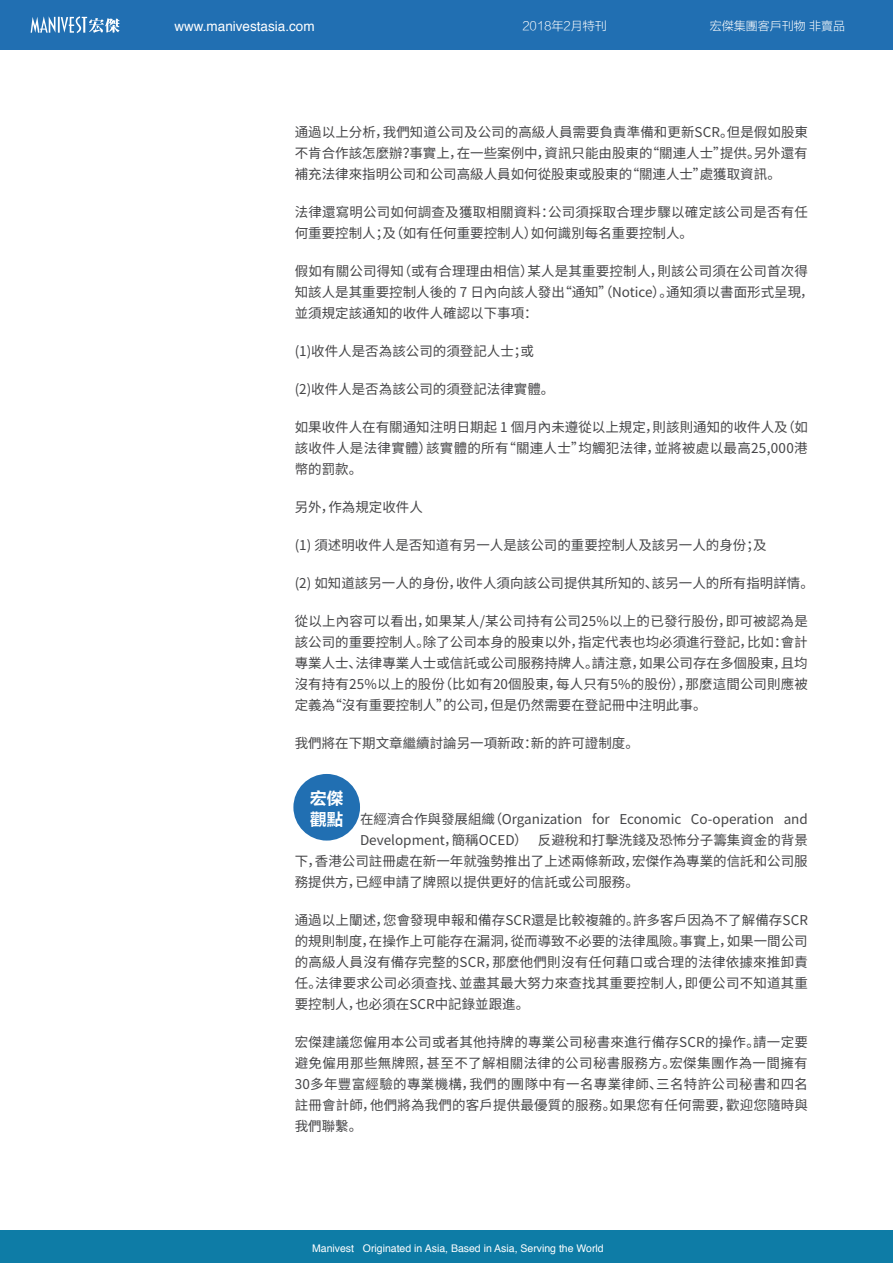
<style>
.page{position:relative;width:893px;height:1263px;background:#fff}
.page>*{position:absolute;margin:0;border:0;box-sizing:border-box;transform-origin:0 0}
.t1{font:16.5px/21.5px "FZLTCHK GBK1 0";color:#fff}
.t2{font:13.5px/21px "Noto Sans Hans";color:#454547;text-align:justify}
.t3{font:13.5px "Helvetica";color:#fff}
.t4{font:12px "FZLTKHK GBK1 0";color:#fff}
.t5{font:10.5px "Helvetica";color:#fff}
</style>
<div class="page">
<div style="left:0;top:0;width:893px;height:50px;background:#216fb2"></div>
<svg style="left:31px;top:16px;width:89px;height:17px"></svg>
<div style="left:0;top:1231px;width:893px;height:32px;background:#0e7ca6"></div>
<div style="left:293px;top:774px;width:67px;height:66px;background:#216fb2;border-radius:50%"></div>
<p class="t3" style="left:174px;top:16px;width:142px">www.manivestasia.com</p>
<p class="t4" style="left:710px;top:19px;width:137px">宏傑集團客戶刊物 非賣品</p>
<p class="t4" style="left:522px;top:19px;width:86px">2018年2月特刊</p>
<p class="t2" style="left:295px;top:122px;width:515px">通過以上分析，我們知道公司及公司的高級人員需要負責準備和更新SCR。但是假如股東不肯合作該怎麼辦？事實上，在一些案例中，資訊只能由股東的“關連人士”提供。另外還有補充法律來指明公司和公司高級人員如何從股東或股東的“關連人士”處獲取資訊。</p>
<p class="t2" style="left:295px;top:202px;width:515px">法律還寫明公司如何調查及獲取相關資料：公司須採取合理步驟以確定該公司是否有任何重要控制人；及（如有任何重要控制人）如何識別每名重要控制人。</p>
<p class="t2" style="left:295px;top:261px;width:521px;text-align:left">假如有關公司得知（或有合理理由相信）某人是其重要控制人，則該公司須在公司首次得知該人是其重要控制人後的 7 日內向該人發出“通知”（Notice）。通知須以書面形式呈現，並須規定該通知的收件人確認以下事項：</p>
<p class="t2" style="left:295px;top:341px;width:241px">(1)收件人是否為該公司的須登記人士；或</p>
<p class="t2" style="left:295px;top:379px;width:261px">(2)收件人是否為該公司的須登記法律實體。</p>
<p class="t2" style="left:295px;top:417px;width:515px">如果收件人在有關通知注明日期起 1 個月內未遵從以上規定，則該則通知的收件人及（如該收件人是法律實體）該實體的所有“關連人士”均觸犯法律，並將被處以最高25,000港幣的罰款。</p>
<p class="t2" style="left:295px;top:497px;width:130px">另外，作為規定收件人</p>
<p class="t2" style="left:295px;top:535px;width:473px">(1) 須述明收件人是否知道有另一人是該公司的重要控制人及該另一人的身份；及</p>
<p class="t2" style="left:295px;top:573px;width:521px">(2) 如知道該另一人的身份，收件人須向該公司提供其所知的、該另一人的所有指明詳情。</p>
<p class="t2" style="left:295px;top:611px;width:515px">從以上內容可以看出，如果某人/某公司持有公司25%以上的已發行股份，即可被認為是該公司的重要控制人。除了公司本身的股東以外，指定代表也均必須進行登記，比如：會計專業人士、法律專業人士或信託或公司服務持牌人。請注意，如果公司存在多個股東，且均沒有持有25%以上的股份（比如有20個股東，每人只有5%的股份），那麼這間公司則應被定義為“沒有重要控制人”的公司，但是仍然需要在登記冊中注明此事。</p>
<p class="t2" style="left:295px;top:733px;width:346px">我們將在下期文章繼續討論另一項新政：新的許可證制度。</p>
<p class="t1" style="left:310px;top:787px;width:34px">宏傑觀點</p>
<p class="t2" style="left:360px;top:809px;width:449px">在經濟合作與發展組織（Organization for Economic Co-operation and</p>
<p class="t2" style="left:360px;top:830px;width:449px">Development，簡稱OCED） 反避稅和打擊洗錢及恐怖分子籌集資金的背景</p>
<p class="t2" style="left:295px;top:851px;width:515px">下，香港公司註冊處在新一年就強勢推出了上述兩條新政，宏傑作為專業的信託和公司服</p>
<p class="t2" style="left:295px;top:872px;width:346px">務提供方，已經申請了牌照以提供更好的信託或公司服務。</p>
<p class="t2" style="left:295px;top:910px;width:515px">通過以上闡述，您會發現申報和備存SCR還是比較複雜的。許多客戶因為不了解備存SCR的規則制度，在操作上可能存在漏洞，從而導致不必要的法律風險。事實上，如果一間公司的高級人員沒有備存完整的SCR，那麼他們則沒有任何藉口或合理的法律依據來推卸責任。法律要求公司必須查找、並盡其最大努力來查找其重要控制人，即便公司不知道其重要控制人，也必須在SCR中記錄並跟進。</p>
<p class="t2" style="left:295px;top:1032px;width:515px">宏傑建議您僱用本公司或者其他持牌的專業公司秘書來進行備存SCR的操作。請一定要避免僱用那些無牌照，甚至不了解相關法律的公司秘書服務方。宏傑集團作為一間擁有30多年豐富經驗的專業機構，我們的團隊中有一名專業律師、三名特許公司秘書和四名註冊會計師，他們將為我們的客戶提供最優質的服務。如果您有任何需要，歡迎您隨時與我們聯繫。</p>
<p class="t5" style="left:312px;top:1240px;width:293px">Manivest Originated in Asia, Based in Asia, Serving the World</p>
</div>
